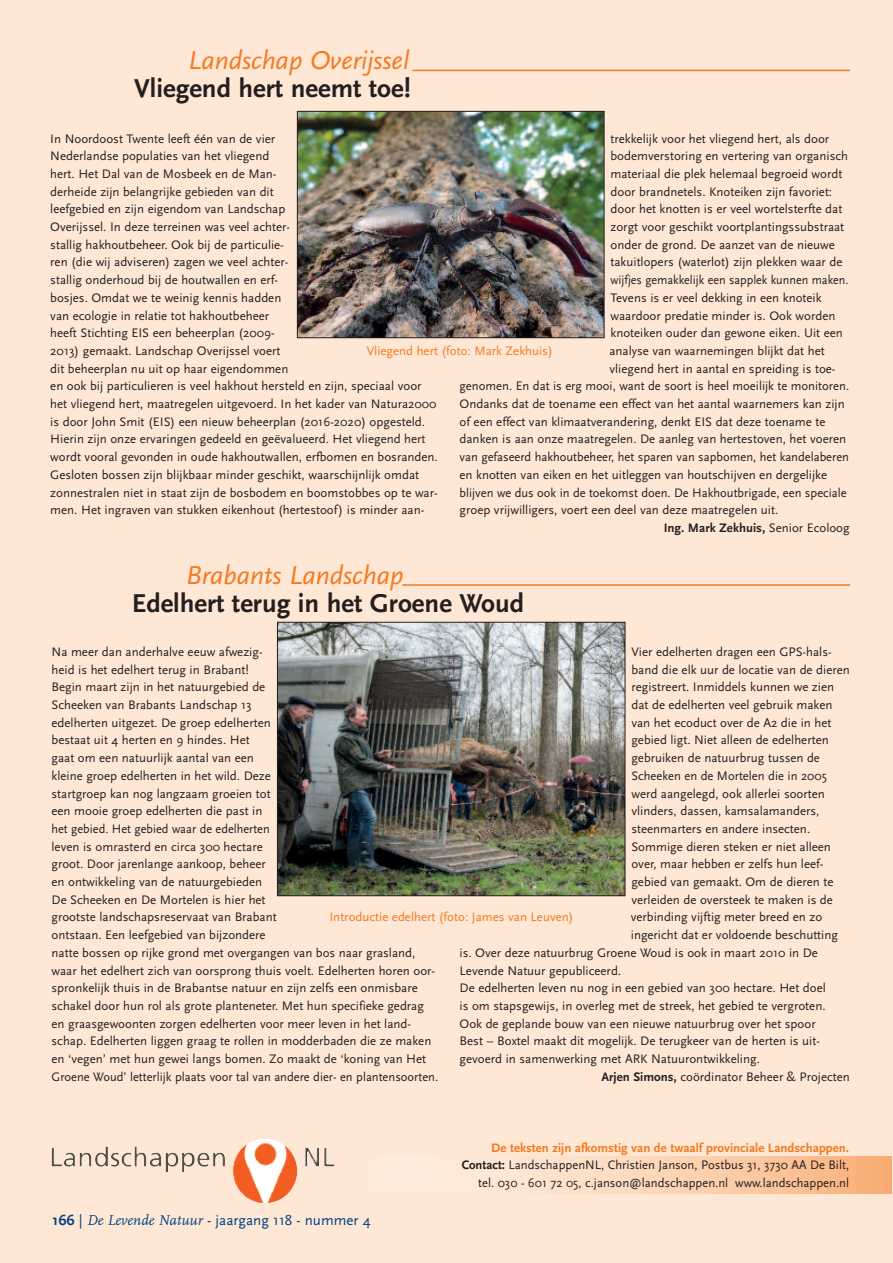
<style>
.page{position:relative;width:893px;height:1263px;background:#fee7d4}
.page>*{position:absolute;margin:0;border:0;box-sizing:border-box;transform-origin:0 0}
.t1{font:700 27px "Scala Sans";color:#231f20}
.t2{font:italic 27px "Scala Sans";color:#f47921}
.t3{font:15px "Scala Sans";color:#014181}
.t4{font:12.9px/17.7px "Scala Sans";color:#231f20}
.t5{font:12.9px "Scala Sans";color:#f47921}
.t6{font:12.9px "Scala Sans";color:#231f20;scale:.94 1}
.t7{font:700 12.9px "Scala Sans";color:#231f20}
.s1{font-weight:400}
.s2{font-weight:700}
.s3{font-family:"FF Scala";font-style:italic}
.s4{font-weight:700;color:#f47921}
</style>
<div class="page">
<svg style="left:575px;top:1157px;width:317px;height:36px;background:#fbc9a2"></svg>
<img style="left:267px;top:1139px;width:25px;height:15px">
<img style="left:299px;top:113px;width:303px;height:223px">
<div style="left:297px;top:111px;width:307px;height:227px;border:1px solid #231f20"></div>
<hr style="left:412px;top:70px;width:438px;height:1px;background:#f47921">
<hr style="left:402px;top:584px;width:448px;height:2px;background:#f47921">
<img style="left:279px;top:624px;width:344px;height:270px">
<div style="left:277px;top:622px;width:348px;height:274px;border:1px solid #231f20"></div>
<h1 class="t2" style="left:188px;top:43px;width:223px">Landschap Overijssel</h1>
<h1 class="t1" style="left:134px;top:72px;width:278px">Vliegend hert neemt toe!</h1>
<p class="t4" style="left:50px;top:129px;width:389px">In Noordoost Twente leeft één van de vier<br>Nederlandse populaties van het vliegend<br>hert. Het Dal van de Mosbeek en de Man-<br>derheide zijn belangrijke gebieden van dit<br>leefgebied en zijn eigendom van Landschap<br>Overijssel. In deze terreinen was veel achter-<br>stallig hakhoutbeheer. Ook bij de particulie-<br>ren (die wij adviseren) zagen we veel achter-<br>stallig onderhoud bij de houtwallen en erf-<br>bosjes. Omdat we te weinig kennis hadden<br>van ecologie in relatie tot hakhoutbeheer<br>heeft Stichting EIS een beheerplan (2009-<br>2013) gemaakt. Landschap Overijssel voert<br>dit beheerplan nu uit op haar eigendommen<br>en ook bij particulieren is veel hakhout hersteld en zijn, speciaal voor het vliegend hert, maatregelen uitgevoerd. In het kader van Natura2000 is door John Smit (EIS) een nieuw beheerplan (2016-2020) opgesteld.<br>Hierin zijn onze ervaringen gedeeld en geëvalueerd. Het vliegend hert wordt vooral gevonden in oude hakhoutwallen, erfbomen en bosranden.<br>Gesloten bossen zijn blijkbaar minder geschikt, waarschijnlijk omdat zonnestralen niet in staat zijn de bosbodem en boomstobbes op te war&shy;men. Het ingraven van stukken eikenhout (hertestoof) is minder aan-</p>
<p class="t4" style="left:610px;top:129px;width:220px">trekkelijk voor het vliegend hert, als door</p>
<p class="t4" style="left:610px;top:147px;width:239px">bodemverstoring en vertering van organisch</p>
<p class="t4" style="left:610px;top:165px;width:233px">materiaal die plek helemaal begroeid wordt</p>
<p class="t4" style="left:610px;top:182px;width:223px">door brandnetels. Knoteiken zijn favoriet:</p>
<p class="t4" style="left:610px;top:200px;width:233px">door het knotten is er veel wortelsterfte dat</p>
<p class="t4" style="left:610px;top:218px;width:235px">zorgt voor geschikt voortplantingssubstraat</p>
<p class="t4" style="left:610px;top:235px;width:226px">onder de grond. De aanzet van de nieuwe</p>
<p class="t4" style="left:610px;top:253px;width:233px">takuitlopers (waterlot) zijn plekken waar de</p>
<p class="t6" style="left:610px;top:272px;width:255px">wijfjes gemakkelijk een sapplek kunnen maken.</p>
<p class="t4" style="left:610px;top:288px;width:213px">Tevens is er veel dekking in een knoteik</p>
<p class="t4" style="left:610px;top:306px;width:226px">waardoor predatie minder is. Ook worden</p>
<p class="t4" style="left:610px;top:324px;width:234px">knoteiken ouder dan gewone eiken. Uit een</p>
<p class="t4" style="left:609px;top:342px;width:217px">analyse van waarnemingen blijkt dat het</p>
<p class="t4" style="left:609px;top:359px;width:228px">vliegend hert in aantal en spreiding is toe-</p>
<p class="t4" style="left:460px;top:377px;width:391px">genomen. En dat is erg mooi, want de soort is heel moeilijk te monitoren.</p>
<p class="t4" style="left:460px;top:395px;width:387px">Ondanks dat de toename een effect van het aantal waarnemers kan zijn</p>
<p class="t4" style="left:460px;top:412px;width:367px">of een effect van klimaatverandering, denkt EIS dat deze toename te</p>
<p class="t4" style="left:460px;top:430px;width:388px">danken is aan onze maatregelen. De aanleg van hertestoven, het voeren</p>
<p class="t4" style="left:460px;top:448px;width:391px">van gefaseerd hakhoutbeheer, het sparen van sapbomen, het kandelaberen</p>
<p class="t4" style="left:460px;top:465px;width:369px">en knotten van eiken en het uitleggen van houtschijven en dergelijke</p>
<p class="t4" style="left:460px;top:483px;width:389px">blijven we dus ook in de toekomst doen. De Hakhoutbrigade, een speciale</p>
<p class="t4" style="left:460px;top:501px;width:320px">groep vrijwilligers, voert een deel van deze maatregelen uit.</p>
<p class="t7" style="left:664px;top:520px;width:188px">Ing. Mark Zekhuis, <span class="s1">Senior Ecoloog</span></p>
<p class="t5" style="left:367px;top:343px;width:187px">Vliegend hert (foto: Mark Zekhuis)</p>
<h1 class="t2" style="left:186px;top:559px;width:219px">Brabants Landschap</h1>
<h1 class="t1" style="left:132px;top:587px;width:394px">Edelhert terug in het Groene Woud</h1>
<p class="t4" style="left:52px;top:642px;width:388px">Na meer dan anderhalve eeuw afwezig-<br>heid is het edelhert terug in Brabant!<br>Begin maart zijn in het natuurgebied de<br>Scheeken van Brabants Landschap 13<br>edelherten uitgezet. De groep edelherten<br>bestaat uit 4 herten en 9 hindes. Het<br>gaat om een natuurlijk aantal van een<br>kleine groep edelherten in het wild. Deze<br>startgroep kan nog langzaam groeien tot<br>een mooie groep edelherten die past in<br>het gebied. Het gebied waar de edelherten<br>leven is omrasterd en circa 300 hectare<br>groot. Door jarenlange aankoop, beheer<br>en ontwikkeling van de natuurgebieden<br>De Scheeken en De Mortelen is hier het<br>grootste landschapsreservaat van Brabant<br>ontstaan. Een leefgebied van bijzondere<br>natte bossen op rijke grond met overgangen van bos naar grasland, waar het edelhert zich van oorsprong thuis voelt. Edelherten horen oor&shy;spronkelijk thuis in de Brabantse natuur en zijn zelfs een onmisbare schakel door hun rol als grote planteneter. Met hun specifieke gedrag en graasgewoonten zorgen edelherten voor meer leven in het land&shy;schap. Edelherten liggen graag te rollen in modderbaden die ze maken en ‘vegen’ met hun gewei langs bomen. Zo maakt de ‘koning van Het Groene Woud’ letterlijk plaats voor tal van andere dier- en plantensoorten.</p>
<p class="t4" style="left:631px;top:642px;width:202px">Vier edelherten dragen een GPS-hals-</p>
<p class="t4" style="left:631px;top:660px;width:220px">band die elk uur de locatie van de dieren</p>
<p class="t4" style="left:631px;top:678px;width:204px">registreert. Inmiddels kunnen we zien</p>
<p class="t4" style="left:631px;top:696px;width:203px">dat de edelherten veel gebruik maken</p>
<p class="t4" style="left:631px;top:713px;width:202px">van het ecoduct over de A2 die in het</p>
<p class="t4" style="left:631px;top:731px;width:199px">gebied ligt. Niet alleen de edelherten</p>
<p class="t4" style="left:631px;top:749px;width:190px">gebruiken de natuurbrug tussen de</p>
<p class="t4" style="left:631px;top:766px;width:197px">Scheeken en de Mortelen die in 2005</p>
<p class="t4" style="left:631px;top:784px;width:195px">werd aangelegd, ook allerlei soorten</p>
<p class="t4" style="left:631px;top:802px;width:190px">vlinders, dassen, kamsalamanders,</p>
<p class="t4" style="left:631px;top:819px;width:180px">steenmarters en andere insecten.</p>
<p class="t4" style="left:631px;top:837px;width:201px">Sommige dieren steken er niet alleen</p>
<p class="t4" style="left:631px;top:855px;width:193px">over, maar hebben er zelfs hun leef-</p>
<p class="t4" style="left:631px;top:873px;width:204px">gebied van gemaakt. Om de dieren te</p>
<p class="t4" style="left:631px;top:890px;width:203px">verleiden de oversteek te maken is de</p>
<p class="t4" style="left:631px;top:908px;width:193px">verbinding vijftig meter breed en zo</p>
<p class="t4" style="left:631px;top:926px;width:209px">ingericht dat er voldoende beschutting</p>
<p class="t4" style="left:460px;top:943px;width:360px">is. Over deze natuurbrug Groene Woud is ook in maart 2010 in De</p>
<p class="t4" style="left:460px;top:961px;width:163px">Levende Natuur gepubliceerd.</p>
<p class="t4" style="left:460px;top:979px;width:368px">De edelherten leven nu nog in een gebied van 300 hectare. Het doel</p>
<p class="t4" style="left:460px;top:997px;width:368px">is om stapsgewijs, in overleg met de streek, het gebied te vergroten.</p>
<p class="t4" style="left:460px;top:1014px;width:358px">Ook de geplande bouw van een nieuwe natuurbrug over het spoor</p>
<p class="t4" style="left:460px;top:1032px;width:362px">Best – Boxtel maakt dit mogelijk. De terugkeer van de herten is uit-</p>
<p class="t4" style="left:460px;top:1050px;width:302px">gevoerd in samenwerking met ARK Natuurontwikkeling.</p>
<p class="t4" style="left:602px;top:1067px;width:250px"><span class="s2">Arjen Simons,</span> coördinator Beheer &amp; Projecten</p>
<p class="t5" style="left:329px;top:909px;width:246px">Introductie edelhert (foto: James van Leuven)</p>
<p class="t3" style="left:53px;top:1211px;width:320px"><span class="s2">166</span> | <span class="s3">De Levende Natuur</span> - jaargang 118 - nummer 4</p>
<p class="t4" style="left:462px;top:1138px;width:389px;text-align:right"><span class="s4">De teksten zijn afkomstig van de twaalf provinciale Landschappen.<br></span><span class="s2">Contact:</span> LandschappenNL, Christien Janson, Postbus 31, 3730 AA De Bilt, tel. 030 - 601 72 05, c.janson@landschappen.nl www.landschappen.nl</p>
</div>
